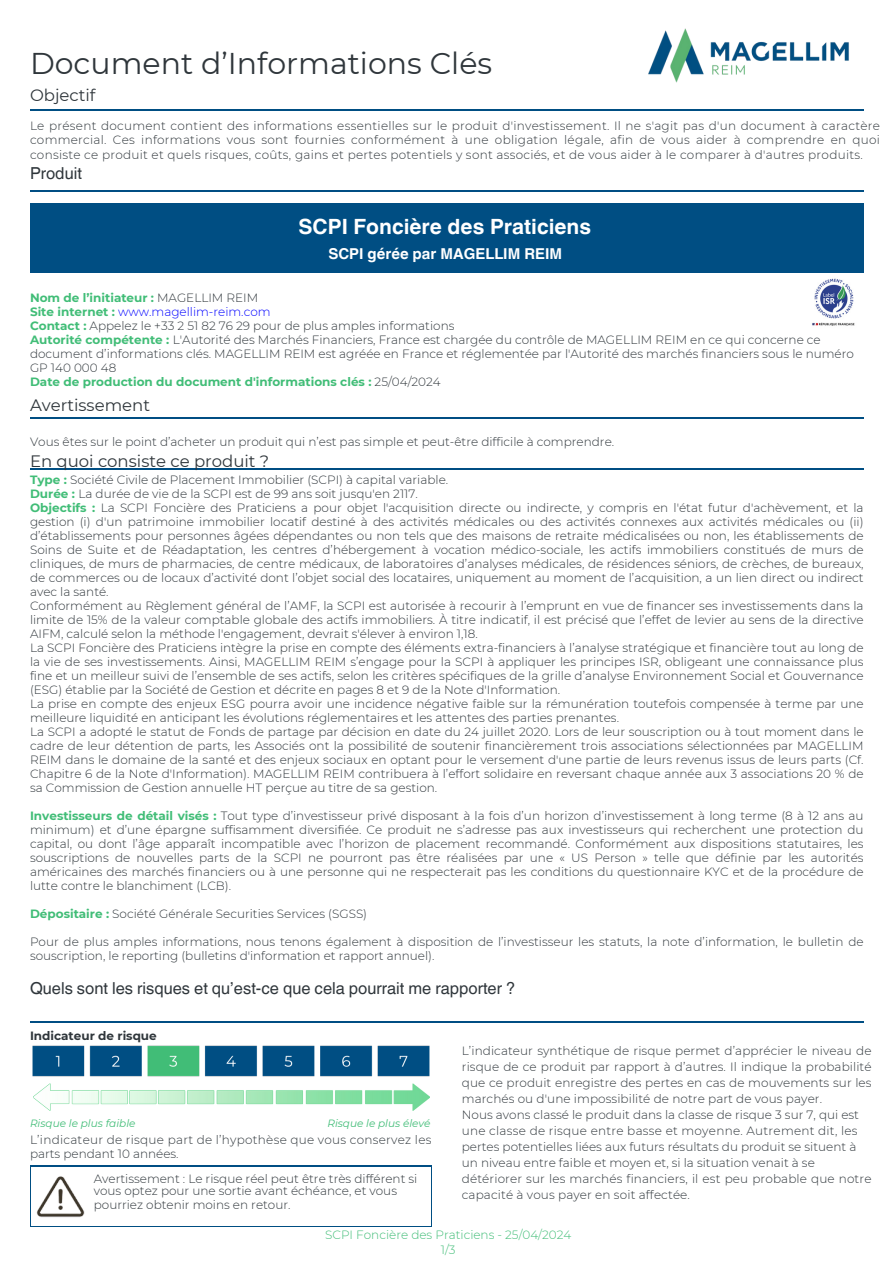
<style>
.page{position:relative;width:894px;height:1264px;background:#fff}
.page>*{position:absolute;margin:0;border:0;box-sizing:border-box;transform-origin:0 0}
.t1{font:30px "Montserrat";color:#2f363b}
.t2{font:700 21px "Helvetica World";color:#fff}
.t3{font:16.5px "Helvetica World";color:#2f363b}
.t4{font:16.5px "Montserrat";color:#2f363b}
.t5{font:700 15px "Helvetica World";color:#fff}
.t6{font:300 12px/14px "Montserrat";color:#2f363b}
.t7{font:300 12px/14px "Montserrat";letter-spacing:.02em;color:#2f363b}
.t8{font:300 12px "Montserrat";color:#41bd77}
.t9{font:700 12px "Montserrat";color:#2f363b}
.t10{font:italic 10.5px "Montserrat";color:#41bd77}
.s1{font-weight:700;color:#41bd77}
.s2{color:#00f}
</style>
<div class="page">
<hr style="left:30px;top:109px;width:833px;height:2px;background:#004e83">
<div style="left:30px;top:204px;width:833px;height:34px;background:#004e83"></div>
<div style="left:30px;top:238px;width:833px;height:34px;background:#004e83"></div>
<hr style="left:30px;top:190px;width:833px;height:2px;background:#004e83">
<hr style="left:30px;top:417px;width:833px;height:2px;background:#004e83">
<hr style="left:30px;top:468px;width:833px;height:2px;background:#004e83">
<hr style="left:30px;top:1021px;width:833px;height:1px;background:#004e83">
<img style="left:32px;top:1045px;width:398px;height:32px">
<hr style="left:30px;top:1165px;width:401px;height:1px;background:#004e83">
<hr style="left:30px;top:1226px;width:401px;height:1px;background:#004e83">
<hr style="left:30px;top:1165px;width:1px;height:61px;background:#004e83">
<hr style="left:431px;top:1165px;width:1px;height:61px;background:#004e83">
<img style="left:33px;top:1083px;width:396px;height:28px">
<img style="left:36px;top:1176px;width:49px;height:42px">
<img style="left:812px;top:278px;width:43px;height:48px">
<img style="left:648px;top:28px;width:201px;height:55px">
<p class="t1" style="left:30px;top:45px;width:463px">Document d’Informations Clés</p>
<p class="t4" style="left:30px;top:85px;width:67px">Objectif</p>
<h6 class="t6" style="left:30px;top:118px;width:851px;line-height:14.7px;text-align:justify">Le présent document contient des informations essentielles sur le produit d'investissement. Il ne s'agit pas d'un document à caractère commercial. Ces informations vous sont fournies conformément à une obligation légale, afin de vous aider à comprendre en quoi consiste ce produit et quels risques, coûts, gains et pertes potentiels y sont associés, et de vous aider à le comparer à d'autres produits.</h6>
<h6 class="t3" style="left:30px;top:164px;width:53px">Produit</h6>
<h6 class="t2" style="left:298px;top:210px;width:294px">SCPI Foncière des Praticiens</h6>
<p class="t5" style="left:328px;top:241px;width:235px">SCPI gérée par MAGELLIM REIM</p>
<h6 class="t6" style="left:30px;top:291px;width:825px"><span class="s1">Nom de l’initiateur :</span> MAGELLIM REIM<br><span class="s1">Site internet :</span> <span class="s2">www.magellim-reim.com<br></span><span class="s1">Contact :</span> Appelez le +33 2 51 82 76 29 pour de plus amples informations<br><span class="s1">Autorité compétente :</span> L'Autorité des Marchés Financiers, France est chargée du contrôle de MAGELLIM REIM en ce qui concerne ce document d’informations clés. MAGELLIM REIM est agréée en France et réglementée par l'Autorité des marchés financiers sous le numéro GP 140 000 48<br><span class="s1">Date de production du document d'informations clés :</span> 25/04/2024</h6>
<h6 class="t4" style="left:30px;top:395px;width:121px">Avertissement</h6>
<p class="t6" style="left:30px;top:434px;width:585px">Vous êtes sur le point d’acheter un produit qui n’est pas simple et peut-être difficile à comprendre.</p>
<p class="t4" style="left:30px;top:450px;width:241px">En quoi consiste ce produit ?</p>
<p class="t6" style="left:30px;top:472px;width:834px"><span class="s1">Type :</span> Société Civile de Placement Immobilier (SCPI) à capital variable.<br><span class="s1">Durée :</span> La durée de vie de la SCPI est de 99 ans soit jusqu'en 2117.<br><span class="s1">Objectifs :</span> La SCPI Foncière des Praticiens a pour objet l'acquisition directe ou indirecte, y compris en l'état futur d'achèvement, et la gestion (i) d'un patrimoine immobilier locatif destiné à des activités médicales ou des activités connexes aux activités médicales ou (ii) d’établissements pour personnes âgées dépendantes ou non tels que des maisons de retraite médicalisées ou non, les établissements de Soins de Suite et de Réadaptation, les centres d’hébergement à vocation médico-sociale, les actifs immobiliers constitués de murs de cliniques, de murs de pharmacies, de centre médicaux, de laboratoires d’analyses médicales, de résidences séniors, de crèches, de bureaux, de commerces ou de locaux d’activité dont l’objet social des locataires, uniquement au moment de l’acquisition, a un lien direct ou indirect avec la santé.<br>Conformément au Règlement général de l’AMF, la SCPI est autorisée à recourir à l’emprunt en vue de financer ses investissements dans la limite de 15% de la valeur comptable globale des actifs immobiliers. À titre indicatif, il est précisé que l’effet de levier au sens de la directive AIFM, calculé selon la méthode l'engagement, devrait s'élever à environ 1,18.<br>La SCPI Foncière des Praticiens intègre la prise en compte des éléments extra-financiers à l’analyse stratégique et financière tout au long de la vie de ses investissements. Ainsi, MAGELLIM REIM s’engage pour la SCPI à appliquer les principes ISR, obligeant une connaissance plus fine et un meilleur suivi de l’ensemble de ses actifs, selon les critères spécifiques de la grille d’analyse Environnement Social et Gouvernance (ESG) établie par la Société de Gestion et décrite en pages 8 et 9 de la Note d'Information.<br>La prise en compte des enjeux ESG pourra avoir une incidence négative faible sur la rémunération toutefois compensée à terme par une meilleure liquidité en anticipant les évolutions réglementaires et les attentes des parties prenantes.<br>La SCPI a adopté le statut de Fonds de partage par décision en date du 24 juillet 2020. Lors de leur souscription ou à tout moment dans le cadre de leur détention de parts, les Associés ont la possibilité de soutenir financièrement trois associations sélectionnées par MAGELLIM REIM dans le domaine de la santé et des enjeux sociaux en optant pour le versement d'une partie de leurs revenus issus de leurs parts (Cf.<br>Chapitre 6 de la Note d'Information). MAGELLIM REIM contribuera à l’effort solidaire en reversant chaque année aux 3 associations 20 % de sa Commission de Gestion annuelle HT perçue au titre de sa gestion.</p>
<h6 class="t6" style="left:30px;top:808px;width:834px;text-align:justify"><span class="s1">Investisseurs de détail visés :</span> Tout type d’investisseur privé disposant à la fois d’un horizon d’investissement à long terme (8 à 12 ans au minimum) et d’une épargne suffisamment diversifiée. Ce produit ne s’adresse pas aux investisseurs qui recherchent une protection du capital, ou dont l’âge apparaît incompatible avec l’horizon de placement recommandé. Conformément aux dispositions statutaires, les souscriptions de nouvelles parts de la SCPI ne pourront pas être réalisées par une « US Person » telle que définie par les autorités américaines des marchés financiers ou à une personne qui ne respecterait pas les conditions du questionnaire KYC et de la procédure de lutte contre le blanchiment (LCB).</h6>
<h2 class="t6" style="left:30px;top:906px;width:338px"><span class="s1">Dépositaire :</span> Société Générale Securities Services (SGSS)</h2>
<h3 class="t6" style="left:30px;top:934px;width:834px">Pour de plus amples informations, nous tenons également à disposition de l’investisseur les statuts, la note d’information, le bulletin de souscription, le reporting (bulletins d'information et rapport annuel).</h3>
<p class="t3" style="left:30px;top:978px;width:486px">Quels sont les risques et qu’est-ce que cela pourrait me rapporter ?</p>
<h1 class="t9" style="left:30px;top:1028px;width:128px">Indicateur de risque</h1>
<h6 class="t6" style="left:461px;top:1042px;width:411px;line-height:16px">L’indicateur synthétique de risque permet d’apprécier le niveau de risque de ce produit par rapport à d’autres. Il indique la probabilité que ce produit enregistre des pertes en cas de mouvements sur les marchés ou d'une impossibilité de notre part de vous payer.<br>Nous avons classé le produit dans la classe de risque 3 sur 7, qui est une classe de risque entre basse et moyenne. Autrement dit, les pertes potentielles liées aux futurs résultats du produit se situent à un niveau entre faible et moyen et, si la situation venait à se détériorer sur les marchés financiers, il est peu probable que notre capacité à vous payer en soit affectée.</h6>
<h6 class="t10" style="left:30px;top:1116px;width:107px">Risque le plus faible</h6>
<h4 class="t10" style="left:327px;top:1116px;width:105px">Risque le plus élevé</h4>
<h4 class="t7" style="left:30px;top:1132px;width:403px">L’indicateur de risque part de l’hypothèse que vous conservez les parts pendant 10 années.</h4>
<h5 class="t6" style="left:94px;top:1172px;width:325px;line-height:12.3px">Avertissement : Le risque réel peut être très différent si vous optez pour une sortie avant échéance, et vous</h5>
<h5 class="t6" style="left:94px;top:1197px;width:198px">pourriez obtenir moins en retour.</h5>
<p class="t8" style="left:325px;top:1227px;width:248px">SCPI Foncière des Praticiens - 25/04/2024</p>
<h6 class="t8" style="left:441px;top:1241px;width:16px">1/3</h6>
</div>
